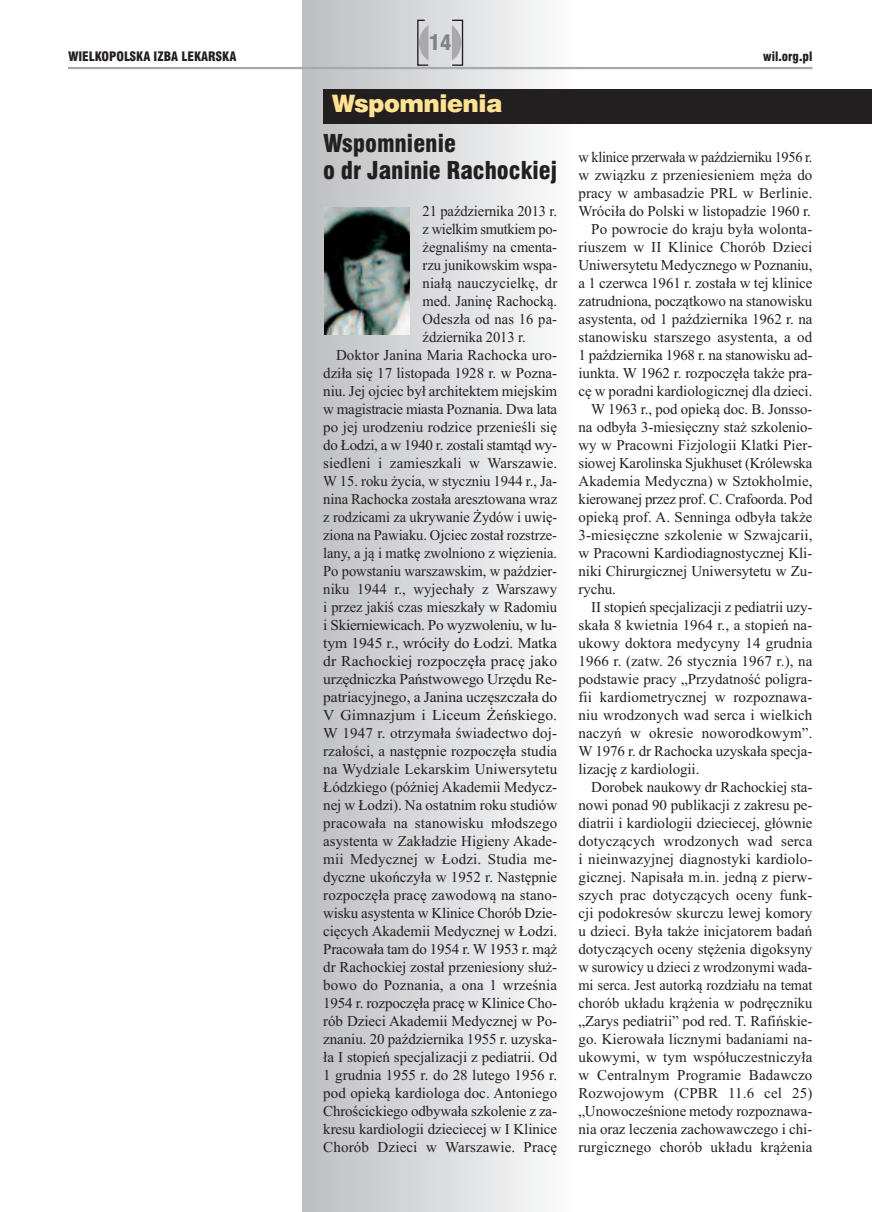
<style>
.page{position:relative;width:872px;height:1212px;background:#fff}
.page>*{position:absolute;margin:0;border:0;box-sizing:border-box;transform-origin:0 0}
.t1{font:24px/27px "Swis 721 Blk Cn EU";color:#231f20}
.t2{font:24px "Swis 721 Blk EU";letter-spacing:-.02em;color:#ffe292}
.t3{font:21px "Swis 721 Blk Cn EU";color:#808285}
.t4{font:15px "Times New Roman";letter-spacing:-.005em;color:#231f20}
.t5{font:15px "Times New Roman";letter-spacing:-.005em;color:#231f20;scale:.96 1}
.t6{font:15px "Times New Roman";letter-spacing:-.005em;color:#231f20;scale:1.04 1}
.t7{font:12.75px "Swis 721 Blk Cn EU";color:#231f20}
</style>
<div class="page">
<div style="left:302px;top:0;width:276px;height:1212px;background:linear-gradient(to right,#bcbdc0,#fcfdfd)"></div>
<div style="left:451px;top:20px;width:12px;height:46px;border:1px solid #231f20"></div>
<svg style="left:452px;top:25px;width:9px;height:35px"></svg>
<svg style="left:416px;top:19px;width:13px;height:48px"></svg>
<hr style="left:68px;top:67px;width:744px;height:2px;background:#a8a9ad">
<div style="left:323px;top:89px;width:549px;height:34px;background:#231f20"></div>
<img style="left:325px;top:207px;width:85px;height:128px">
<h2 class="t3" style="left:429px;top:30px;width:24px">14</h2>
<p class="t7" style="left:68px;top:48px;width:170px">WIELKOPOLSKA IZBA LEKARSKA</p>
<p class="t7" style="left:763px;top:48px;width:51px">wil.org.pl</p>
<h1 class="t2" style="left:332px;top:89px;width:172px">Wspomnienia</h1>
<h1 class="t1" style="left:323px;top:131px;width:235px">Wspomnienie<br>o dr Janinie Rachockiej</h1>
<p class="t4" style="left:422px;top:202px;width:136px">21 października 2013 r.</p>
<p class="t4" style="left:422px;top:220px;width:136px">z wielkim smutkiem po-</p>
<p class="t4" style="left:422px;top:238px;width:136px">żegnaliśmy na cmenta-</p>
<p class="t4" style="left:422px;top:256px;width:136px">rzu junikowskim wspa-</p>
<p class="t4" style="left:422px;top:274px;width:136px">niałą nauczycielkę, dr</p>
<p class="t4" style="left:422px;top:292px;width:136px">med. Janinę Rachocką.</p>
<p class="t4" style="left:422px;top:310px;width:136px">Odeszła od nas 16 pa-</p>
<p class="t4" style="left:422px;top:328px;width:105px">ździernika 2013 r.</p>
<p class="t4" style="left:336px;top:346px;width:223px">Doktor Janina Maria Rachocka uro-</p>
<p class="t4" style="left:323px;top:364px;width:235px">dziła się 17 listopada 1928 r. w Pozna-</p>
<p class="t4" style="left:323px;top:382px;width:235px">niu. Jej ojciec był architektem miejskim</p>
<p class="t4" style="left:323px;top:400px;width:235px">w magistracie miasta Poznania. Dwa lata</p>
<p class="t4" style="left:323px;top:418px;width:235px">po jej urodzeniu rodzice przenieśli się</p>
<p class="t4" style="left:323px;top:436px;width:235px">do Łodzi, a w 1940 r. zostali stamtąd wy-</p>
<p class="t4" style="left:323px;top:454px;width:235px">siedleni i zamieszkali w Warszawie.</p>
<p class="t4" style="left:323px;top:472px;width:235px">W 15. roku życia, w styczniu 1944 r., Ja-</p>
<p class="t4" style="left:323px;top:490px;width:235px">nina Rachocka została aresztowana wraz</p>
<p class="t5" style="left:323px;top:508px;width:245px">z rodzicami za ukrywanie Żydów i uwię-</p>
<p class="t5" style="left:323px;top:526px;width:245px">ziona na Pawiaku. Ojciec został rozstrze-</p>
<p class="t4" style="left:323px;top:544px;width:235px">lany, a ją i matkę zwolniono z więzienia.</p>
<p class="t4" style="left:323px;top:562px;width:235px">Po powstaniu warszawskim, w paździer-</p>
<p class="t4" style="left:323px;top:580px;width:235px">niku 1944 r., wyjechały z Warszawy</p>
<p class="t4" style="left:323px;top:598px;width:235px">i przez jakiś czas mieszkały w Radomiu</p>
<p class="t4" style="left:323px;top:616px;width:235px">i Skierniewicach. Po wyzwoleniu, w lu-</p>
<p class="t6" style="left:323px;top:634px;width:226px">tym 1945 r., wróciły do Łodzi. Matka</p>
<p class="t6" style="left:323px;top:652px;width:226px">dr Rachockiej rozpoczęła pracę jako</p>
<p class="t6" style="left:323px;top:670px;width:226px">urzędniczka Państwowego Urzędu Re-</p>
<p class="t6" style="left:323px;top:688px;width:226px">patriacyjnego, a Janina uczęszczała do</p>
<p class="t6" style="left:323px;top:706px;width:226px">V Gimnazjum i Liceum Żeńskiego.</p>
<p class="t6" style="left:323px;top:724px;width:226px">W 1947 r. otrzymała świadectwo doj-</p>
<p class="t4" style="left:323px;top:742px;width:235px">rzałości, a następnie rozpoczęła studia</p>
<p class="t4" style="left:323px;top:760px;width:235px">na Wydziale Lekarskim Uniwersytetu</p>
<p class="t4" style="left:323px;top:778px;width:235px">Łódzkiego (później Akademii Medycz-</p>
<p class="t4" style="left:323px;top:796px;width:235px">nej w Łodzi). Na ostatnim roku studiów</p>
<p class="t4" style="left:323px;top:814px;width:235px">pracowała na stanowisku młodszego</p>
<p class="t4" style="left:323px;top:832px;width:235px">asystenta w Zakładzie Higieny Akade-</p>
<p class="t4" style="left:323px;top:850px;width:235px">mii Medycznej w Łodzi. Studia me-</p>
<p class="t4" style="left:323px;top:868px;width:235px">dyczne ukończyła w 1952 r. Następnie</p>
<p class="t4" style="left:323px;top:886px;width:235px">rozpoczęła pracę zawodową na stano-</p>
<p class="t4" style="left:323px;top:904px;width:235px">wisku asystenta w Klinice Chorób Dzie-</p>
<p class="t4" style="left:323px;top:922px;width:235px">cięcych Akademii Medycznej w Łodzi.</p>
<p class="t4" style="left:323px;top:940px;width:235px">Pracowała tam do 1954 r. W 1953 r. mąż</p>
<p class="t4" style="left:323px;top:958px;width:235px">dr Rachockiej został przeniesiony służ-</p>
<p class="t4" style="left:323px;top:976px;width:235px">bowo do Poznania, a ona 1 września</p>
<p class="t4" style="left:323px;top:994px;width:235px">1954 r. rozpoczęła pracę w Klinice Cho-</p>
<p class="t4" style="left:323px;top:1012px;width:235px">rób Dzieci Akademii Medycznej w Po-</p>
<p class="t4" style="left:323px;top:1030px;width:235px">znaniu. 20 października 1955 r. uzyska-</p>
<p class="t4" style="left:323px;top:1048px;width:235px">ła I stopień specjalizacji z pediatrii. Od</p>
<p class="t4" style="left:323px;top:1066px;width:235px">1 grudnia 1955 r. do 28 lutego 1956 r.</p>
<p class="t4" style="left:323px;top:1084px;width:235px">pod opieką kardiologa doc. Antoniego</p>
<p class="t4" style="left:323px;top:1102px;width:235px">Chrościckiego odbywała szkolenie z za-</p>
<p class="t4" style="left:323px;top:1120px;width:235px">kresu kardiologii dzieciecej w I Klinice</p>
<p class="t4" style="left:323px;top:1138px;width:235px">Chorób Dzieci w Warszawie. Pracę</p>
<p class="t5" style="left:578px;top:148px;width:245px">w klinice przerwała w październiku 1956 r.</p>
<p class="t4" style="left:578px;top:166px;width:235px">w związku z przeniesieniem męża do</p>
<p class="t4" style="left:578px;top:184px;width:235px">pracy w ambasadzie PRL w Berlinie.</p>
<p class="t4" style="left:578px;top:202px;width:234px">Wróciła do Polski w listopadzie 1960 r.</p>
<p class="t4" style="left:591px;top:220px;width:223px">Po powrocie do kraju była wolonta-</p>
<p class="t4" style="left:578px;top:238px;width:235px">riuszem w II Klinice Chorób Dzieci</p>
<p class="t4" style="left:578px;top:256px;width:235px">Uniwersytetu Medycznego w Poznaniu,</p>
<p class="t4" style="left:578px;top:274px;width:235px">a 1 czerwca 1961 r. została w tej klinice</p>
<p class="t4" style="left:578px;top:292px;width:235px">zatrudniona, początkowo na stanowisku</p>
<p class="t4" style="left:578px;top:310px;width:235px">asystenta, od 1 października 1962 r. na</p>
<p class="t4" style="left:578px;top:328px;width:235px">stanowisku starszego asystenta, a od</p>
<p class="t4" style="left:578px;top:346px;width:235px">1 października 1968 r. na stanowisku ad-</p>
<p class="t4" style="left:578px;top:364px;width:235px">iunkta. W 1962 r. rozpoczęła także pra-</p>
<p class="t4" style="left:578px;top:382px;width:235px">cę w poradni kardiologicznej dla dzieci.</p>
<p class="t4" style="left:591px;top:400px;width:223px">W 1963 r., pod opieką doc. B. Jonsso-</p>
<p class="t4" style="left:578px;top:418px;width:235px">na odbyła 3-miesięczny staż szkolenio-</p>
<p class="t4" style="left:578px;top:436px;width:235px">wy w Pracowni Fizjologii Klatki Pier-</p>
<p class="t4" style="left:578px;top:454px;width:235px">siowej Karolinska Sjukhuset (Królewska</p>
<p class="t4" style="left:578px;top:472px;width:235px">Akademia Medyczna) w Sztokholmie,</p>
<p class="t4" style="left:578px;top:490px;width:235px">kierowanej przez prof. C. Crafoorda. Pod</p>
<p class="t4" style="left:578px;top:508px;width:235px">opieką prof. A. Senninga odbyła także</p>
<p class="t4" style="left:578px;top:526px;width:235px">3-miesięczne szkolenie w Szwajcarii,</p>
<p class="t4" style="left:578px;top:544px;width:235px">w Pracowni Kardiodiagnostycznej Kli-</p>
<p class="t4" style="left:578px;top:562px;width:235px">niki Chirurgicznej Uniwersytetu w Zu-</p>
<p class="t4" style="left:578px;top:580px;width:39px">rychu.</p>
<p class="t4" style="left:591px;top:598px;width:223px">II stopień specjalizacji z pediatrii uzy-</p>
<p class="t4" style="left:578px;top:616px;width:235px">skała 8 kwietnia 1964 r., a stopień na-</p>
<p class="t4" style="left:578px;top:634px;width:235px">ukowy doktora medycyny 14 grudnia</p>
<p class="t4" style="left:578px;top:652px;width:235px">1966 r. (zatw. 26 stycznia 1967 r.), na</p>
<p class="t4" style="left:578px;top:670px;width:235px">podstawie pracy „Przydatność poligra-</p>
<p class="t4" style="left:578px;top:688px;width:235px">fii kardiometrycznej w rozpoznawa-</p>
<p class="t4" style="left:578px;top:706px;width:235px">niu wrodzonych wad serca i wielkich</p>
<p class="t4" style="left:578px;top:724px;width:235px">naczyń w okresie noworodkowym”.</p>
<p class="t4" style="left:578px;top:742px;width:235px">W 1976 r. dr Rachocka uzyskała specja-</p>
<p class="t4" style="left:578px;top:760px;width:122px">lizację z kardiologii.</p>
<p class="t4" style="left:591px;top:778px;width:223px">Dorobek naukowy dr Rachockiej sta-</p>
<p class="t4" style="left:578px;top:796px;width:235px">nowi ponad 90 publikacji z zakresu pe-</p>
<p class="t4" style="left:578px;top:814px;width:235px">diatrii i kardiologii dzieciecej, głównie</p>
<p class="t4" style="left:578px;top:832px;width:235px">dotyczących wrodzonych wad serca</p>
<p class="t4" style="left:578px;top:850px;width:235px">i nieinwazyjnej diagnostyki kardiolo-</p>
<p class="t4" style="left:578px;top:868px;width:235px">gicznej. Napisała m.in. jedną z pierw-</p>
<p class="t4" style="left:578px;top:886px;width:235px">szych prac dotyczących oceny funk-</p>
<p class="t4" style="left:578px;top:904px;width:235px">cji podokresów skurczu lewej komory</p>
<p class="t4" style="left:578px;top:922px;width:235px">u dzieci. Była także inicjatorem badań</p>
<p class="t4" style="left:578px;top:940px;width:235px">dotyczących oceny stężenia digoksyny</p>
<p class="t5" style="left:578px;top:958px;width:245px">w surowicy u dzieci z wrodzonymi wada-</p>
<p class="t5" style="left:578px;top:976px;width:245px">mi serca. Jest autorką rozdziału na temat</p>
<p class="t5" style="left:578px;top:994px;width:245px">chorób układu krążenia w podręczniku</p>
<p class="t4" style="left:578px;top:1012px;width:235px">„Zarys pediatrii” pod red. T. Rafińskie-</p>
<p class="t4" style="left:578px;top:1030px;width:235px">go. Kierowała licznymi badaniami na-</p>
<p class="t4" style="left:578px;top:1048px;width:235px">ukowymi, w tym współuczestniczyła</p>
<p class="t4" style="left:578px;top:1066px;width:235px">w Centralnym Programie Badawczo</p>
<p class="t4" style="left:578px;top:1084px;width:235px">Rozwojowym (CPBR 11.6 cel 25)</p>
<p class="t4" style="left:578px;top:1102px;width:235px">„Unowocześnione metody rozpoznawa-</p>
<p class="t4" style="left:578px;top:1120px;width:235px">nia oraz leczenia zachowawczego i chi-</p>
<p class="t4" style="left:578px;top:1138px;width:235px">rurgicznego chorób układu krążenia</p>
</div>
